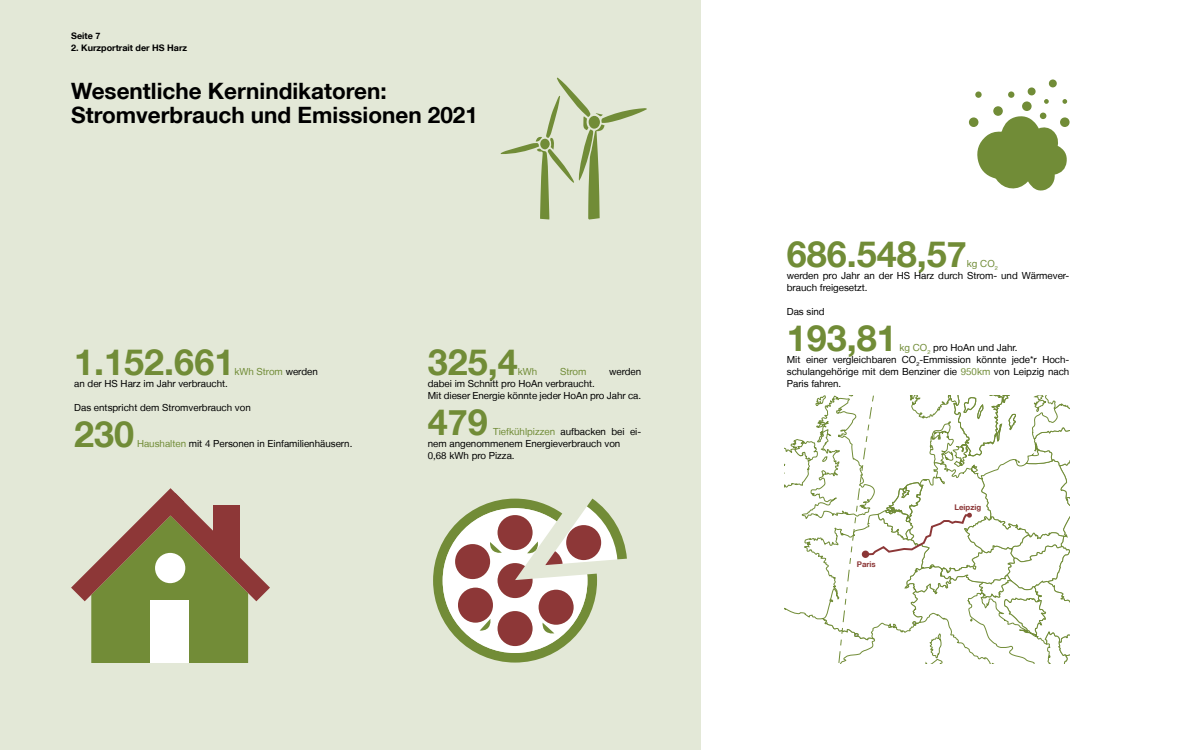
<style>
.page{position:relative;width:1200px;height:750px;background:#fff}
.page>*{position:absolute;margin:0;border:0;box-sizing:border-box;transform-origin:0 0}
.t1{font:700 36px "Helvetica Neue LT";color:#718c37}
.t2{font:700 22.5px/24px "Helvetica Neue LT";color:#000}
.t3{font:9.75px/12px "Helvetica Neue LT";color:#000}
.t4{font:9.75px "Helvetica Neue LT";color:#718c37}
.t5{font:700 9px "Helvetica Neue LT";color:#000}
.t6{font:700 7.8px "Helvetica Neue LT";color:#8c3737}
.s1{color:#000}
.s2{color:#718c37}
</style>
<div class="page">
<div style="left:0;top:0;width:701px;height:750px;background:#e3e8d7"></div>
<svg style="left:71px;top:488px;width:199px;height:175px"></svg>
<div style="left:213px;top:506px;width:27px;height:52px;background:#8d3737"></div>
<div style="left:155px;top:553px;width:30px;height:30px;background:#fff;border-radius:50%"></div>
<div style="left:150px;top:601px;width:39px;height:62px;background:#fff"></div>
<svg style="left:433px;top:499px;width:194px;height:164px"></svg>
<svg style="left:784px;top:395px;width:285px;height:268px"></svg>
<div style="left:1022px;top:101px;width:10px;height:10px;background:#718c37;border-radius:50%"></div>
<div style="left:993px;top:106px;width:10px;height:10px;background:#718c37;border-radius:50%"></div>
<div style="left:969px;top:117px;width:10px;height:10px;background:#718c37;border-radius:50%"></div>
<div style="left:1028px;top:87px;width:8px;height:8px;background:#718c37;border-radius:50%"></div>
<div style="left:1049px;top:79px;width:8px;height:8px;background:#718c37;border-radius:50%"></div>
<svg style="left:975px;top:91px;width:7px;height:7px"></svg>
<div style="left:1008px;top:91px;width:6px;height:7px;background:#718c37;border-radius:50%"></div>
<svg style="left:1044px;top:99px;width:5px;height:5px"></svg>
<svg style="left:1062px;top:99px;width:5px;height:5px"></svg>
<svg style="left:976px;top:113px;width:92px;height:78px"></svg>
<svg style="left:501px;top:78px;width:146px;height:142px"></svg>
<p class="t5" style="left:71px;top:30px;width:31px">Seite 7</p>
<p class="t5" style="left:71px;top:42px;width:118px">2. Kurzportrait der HS Harz</p>
<h2 class="t2" style="left:71px;top:78px;width:408px">Wesentliche Kernindikatoren:<br>Stromverbrauch und Emissionen 2021</h2>
<h1 class="t1" style="left:74px;top:340px;width:162px">1.152.661</h1>
<p class="t4" style="left:234px;top:366px;width:85px">kWh Strom <span class="s1">werden</span></p>
<p class="t3" style="left:74px;top:377px;width:155px">an der HS Harz im Jahr verbraucht.</p>
<p class="t3" style="left:74px;top:401px;width:178px">Das entspricht dem Stromverbrauch von</p>
<h1 class="t1" style="left:74px;top:412px;width:62px">230</h1>
<p class="t3" style="left:137px;top:437px;width:217px"><span class="s2">Haushalten</span> mit 4 Personen in Einfamilienhäusern.</p>
<h1 class="t1" style="left:428px;top:340px;width:92px">325,4</h1>
<p class="t4" style="left:518px;top:366px;width:21px">kWh</p>
<p class="t4" style="left:560px;top:366px;width:28px">Strom</p>
<p class="t3" style="left:609px;top:365px;width:34px">werden</p>
<p class="t3" style="left:428px;top:377px;width:215px">dabei im Schnitt pro HoAn verbraucht.<br>Mit dieser Energie könnte jeder HoAn pro Jahr ca.</p>
<h1 class="t1" style="left:428px;top:400px;width:62px">479</h1>
<p class="t3" style="left:428px;top:425px;width:215px;text-indent:65px"><span class="s2">Tiefkühlpizzen</span> aufbacken bei ei&shy;nem angenommenem Energieverbrauch von<br>0,68 kWh pro Pizza.</p>
<h1 class="t1" style="left:787px;top:232px;width:182px">686.548,57</h1>
<p class="t3" style="left:787px;top:257px;width:284px;text-indent:180px"><span class="s2">kg CO</span><sub>2<br></sub>werden pro Jahr an der HS Harz durch Strom- und Wärmever&shy;brauch freigesetzt.</p>
<h1 class="t1" style="left:787px;top:316px;width:112px">193,81</h1>
<p class="t3" style="left:787px;top:305px;width:39px">Das sind</p>
<p class="t3" style="left:787px;top:341px;width:284px;text-indent:113px"><span class="s2">kg CO</span><sub>2</sub> pro HoAn und Jahr.<br>Mit einer vergleichbaren CO<sub>2</sub>-Emmission könnte jede*r Hoch&shy;schulangehörige mit dem Benziner die <span class="s2">950km</span> von Leipzig nach Paris fahren.</p>
<p class="t6" style="left:857px;top:559px;width:20px">Paris</p>
<p class="t6" style="left:954px;top:503px;width:28px">Leipzig</p>
</div>
